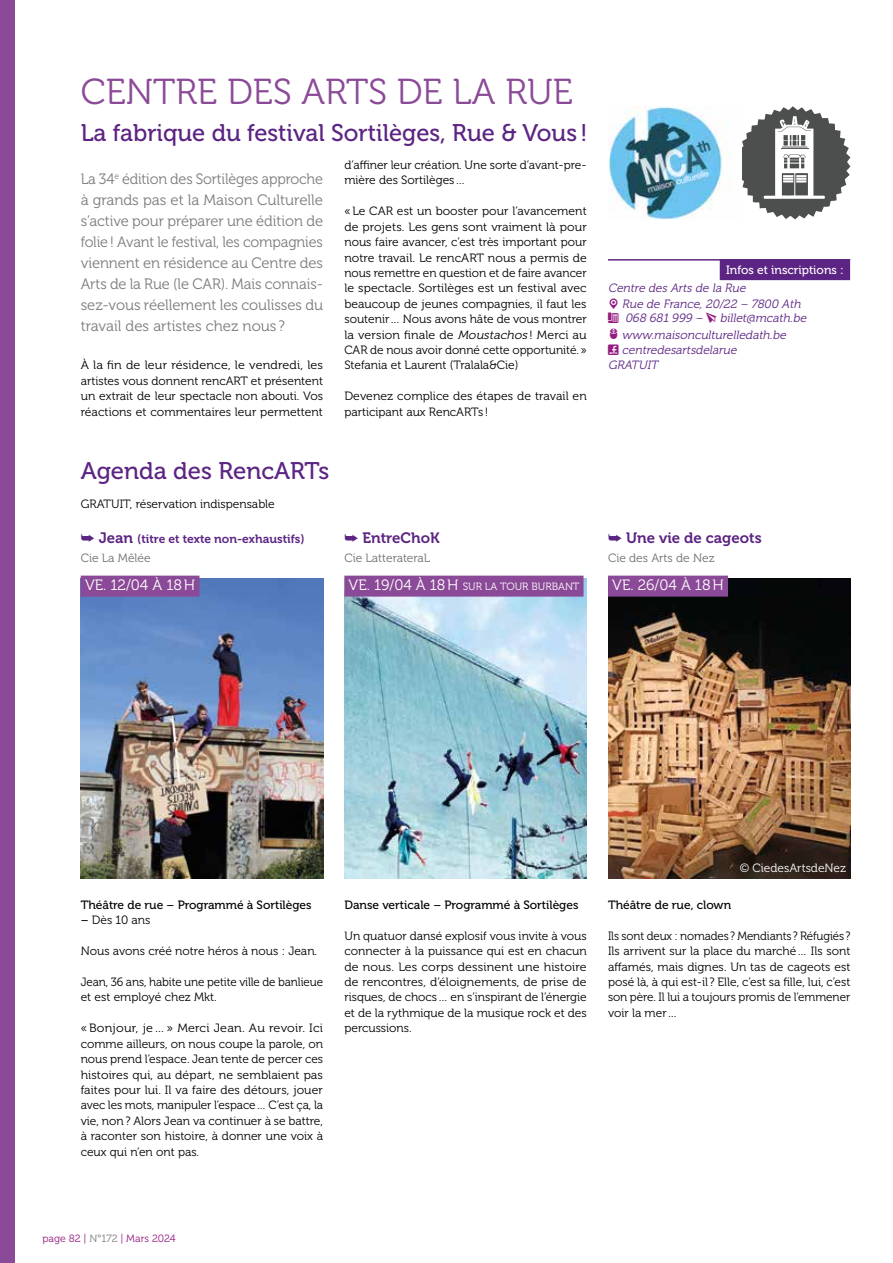
<style>
.page{position:relative;width:893px;height:1263px;background:#fff}
.page>*{position:absolute;margin:0;border:0;box-sizing:border-box;transform-origin:0 0}
.t1{font:36px "Museo 300";color:#8b4a97}
.t2{font:24px "Museo 500";color:#5c2483}
.t3{font:15px/21px "Museo 300";color:#7c7b7b;text-align:justify;scale:.96 1}
.t4{font:15px "Museo 700";color:#5c2483}
.t5{font:15px "Museo 300";color:#fff}
.t6{font:12px/15.5px "Museo 300";color:#000}
.t7{font:12px/15.5px "Museo 300";color:#000;text-align:justify;scale:1.05 1}
.t8{font:12px/15.5px "Museo 300";color:#000;text-align:justify;scale:.96 1}
.t9{font:italic 12px/14.9px "Museo 300";color:#5c2483}
.t10{font:12px "Museo 500";color:#000}
.t11{font:12px "Museo 300";color:#706f6f}
.t12{font:12px "Museo 700";color:#5c2483}
.t13{font:12px "Museo 500";color:#fff}
.t14{font:12px "Museo 300";color:#fff}
.t15{font:10.5px "Museo 300";color:#fff}
.t16{font:10.5px "Museo 300";letter-spacing:-.005em;color:#951b81}
.s1{font-style:italic}
.s2{font-family:"Dixieland";font-size:15px}
.s3{font-size:15px}
.s4{font-family:"Dixieland"}
.s5{font-family:"Museo 500"}
.s6{color:#7c7b7b}
</style>
<div class="page">
<div style="left:0;top:0;width:14px;height:1263px;background:#8b4a97"></div>
<img style="left:81px;top:579px;width:242px;height:299px">
<div style="left:81px;top:576px;width:118px;height:21px;background:#8b4a97"></div>
<img style="left:344px;top:579px;width:243px;height:299px">
<div style="left:344px;top:576px;width:239px;height:21px;background:#8b4a97"></div>
<img style="left:608px;top:579px;width:242px;height:299px">
<div style="left:608px;top:576px;width:120px;height:21px;background:#8b4a97"></div>
<svg style="left:742px;top:106px;width:108px;height:113px"></svg>
<img style="left:609px;top:106px;width:121px;height:113px">
<div style="left:720px;top:259px;width:130px;height:21px;background:#5c2483"></div>
<hr style="left:608px;top:259px;width:242px;height:2px;background:#5c2483">
<h1 class="t1" style="left:81px;top:72px;width:494px">CENTRE DES ARTS DE LA RUE</h1>
<h2 class="t2" style="left:81px;top:119px;width:508px">La fabrique du festival Sortilèges, Rue &amp; Vous !</h2>
<p class="t3" style="left:81px;top:169px;width:254px">La 34<sup>e</sup> édition des Sortilèges approche à grands pas et la Maison Culturelle s’active pour préparer une édition de folie! Avant le festival, les compagnies viennent en résidence au Centre des Arts de la Rue (le CAR). Mais connais&shy;sez-vous réellement les coulisses du travail des artistes chez nous ?</p>
<p class="t7" style="left:81px;top:358px;width:232px">À la fin de leur résidence, le vendredi, les artistes vous donnent rencART et présentent un extrait de leur spectacle non abouti. Vos réactions et commentaires leur permettent</p>
<p class="t6" style="left:344px;top:157px;width:244px">d’affiner leur création. Une sorte d’avant-pre&shy;mière des Sortilèges…</p>
<p class="t6" style="left:344px;top:204px;width:244px;text-align:justify">«Le CAR est un booster pour l’avancement de projets. Les gens sont vraiment là pour nous faire avancer, c’est très important pour notre travail. Le rencART nous a permis de nous remettre en question et de faire avancer le spectacle. Sortilèges est un festival avec beaucoup de jeunes compagnies, il faut les soutenir… Nous avons hâte de vous montrer la version finale de <span class="s1">Moustachos</span>! Merci au CAR de nous avoir donné cette opportunité.» Stefania et Laurent (Tralala&amp;Cie)</p>
<p class="t6" style="left:344px;top:389px;width:244px">Devenez complice des étapes de travail en participant aux RencARTs !</p>
<h2 class="t2" style="left:81px;top:457px;width:250px">Agenda des RencARTs</h2>
<p class="t6" style="left:81px;top:497px;width:195px">GRATUIT, réservation indispensable</p>
<p class="t12" style="left:81px;top:532px;width:225px"><span class="s2">¥</span> <span class="s3">Jean</span> (titre et texte non-exhaustifs)</p>
<p class="t11" style="left:81px;top:551px;width:71px">Cie La Mêlée</p>
<p class="t5" style="left:85px;top:577px;width:112px">VE. 12/04 À 18H</p>
<p class="t4" style="left:344px;top:530px;width:97px"><span class="s4">¥</span> EntreChoK</p>
<p class="t11" style="left:344px;top:551px;width:87px">Cie LatterateraL</p>
<p class="t15" style="left:349px;top:581px;width:232px"><span class="s3">VE. 19/04 À 18H</span> SUR LA TOUR BURBANT</p>
<p class="t13" style="left:726px;top:263px;width:119px">Infos et inscriptions :</p>
<p class="t9" style="left:622px;top:281px;width:189px;text-indent:-14px">Centre des Arts de la Rue<br>Rue de France,20/22 – 7800 Ath<br>068 681 999 – billet@mcath.be</p>
<p class="t9" style="left:622px;top:327px;width:168px">www.maisonculturelledath.be</p>
<p class="t9" style="left:622px;top:343px;width:119px">centredesartsdelarue</p>
<p class="t9" style="left:608px;top:358px;width:54px">GRATUIT</p>
<p class="t4" style="left:608px;top:530px;width:155px"><span class="s4">¥</span> Une vie de cageots</p>
<p class="t11" style="left:608px;top:551px;width:108px">Cie des Arts de Nez</p>
<p class="t5" style="left:612px;top:577px;width:113px">VE. 26/04 À 18H</p>
<p class="t10" style="left:81px;top:898px;width:232px">Théâtre de rue – Programmé à Sortilèges</p>
<p class="t6" style="left:81px;top:913px;width:71px"><span class="s5">–</span> Dès 10 ans</p>
<p class="t6" style="left:81px;top:943px;width:238px">Nous avons créé notre héros à nous : Jean.</p>
<p class="t6" style="left:81px;top:974px;width:244px">Jean, 36 ans, habite une petite ville de banlieue et est employé chez Mkt.</p>
<p class="t7" style="left:81px;top:1021px;width:232px">«Bonjour, je… » Merci Jean. Au revoir. Ici comme ailleurs, on nous coupe la parole, on nous prend l’espace. Jean tente de percer ces histoires qui, au départ, ne semblaient pas faites pour lui. Il va faire des détours, jouer avec les mots, manipuler l’espace… C’est ça, la vie, non? Alors Jean va continuer à se battre, à raconter son histoire, à donner une voix à ceux qui n’en ont pas.</p>
<p class="t10" style="left:344px;top:898px;width:236px">Danse verticale – Programmé à Sortilèges</p>
<p class="t6" style="left:344px;top:928px;width:244px;text-align:justify">Un quatuor dansé explosif vous invite à vous connecter à la puissance qui est en chacun de nous. Les corps dessinent une histoire de rencontres, d’éloignements, de prise de risques, de chocs… en s’inspirant de l’énergie et de la rythmique de la musique rock et des percussions.</p>
<p class="t14" style="left:740px;top:862px;width:108px">© CiedesArtsdeNez</p>
<p class="t10" style="left:608px;top:898px;width:125px">Théâtre de rue, clown</p>
<p class="t8" style="left:608px;top:928px;width:254px">Ils sont deux : nomades? Mendiants? Réfugiés?<br>Ils arrivent sur la place du marché… Ils sont affamés, mais dignes. Un tas de cageots est posé là, à qui est-il ? Elle, c’est sa fille, lui, c’est son père. Il lui a toujours promis de l’emmener voir la mer…</p>
<p class="t16" style="left:43px;top:1232px;width:135px">page 82 | <span class="s6">N°172</span> | Mars 2024</p>
</div>
